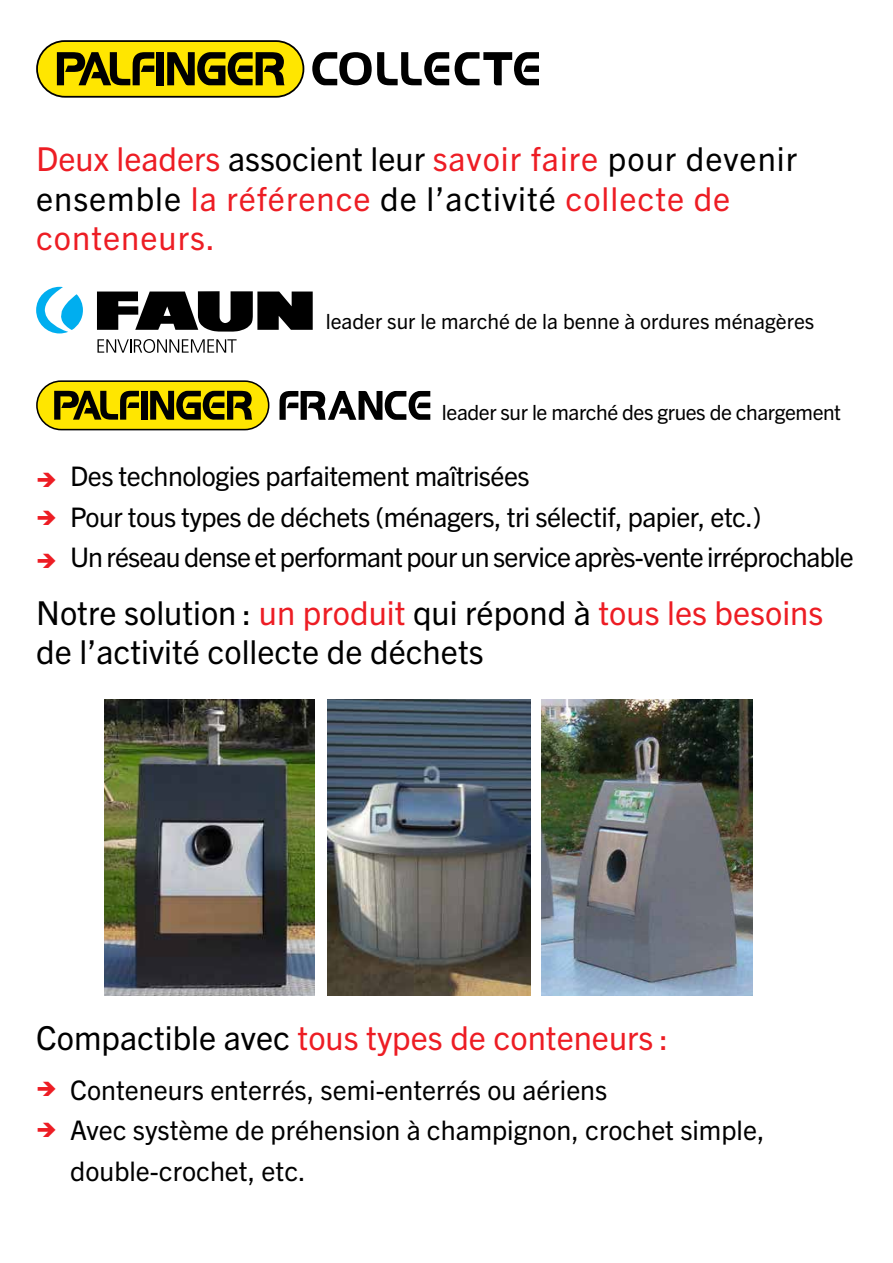
<style>
.page{position:relative;width:893px;height:1263px;background:#fff}
.page>*{position:absolute;margin:0;border:0;box-sizing:border-box;transform-origin:0 0}
.t1{font:33px/39.6px "Trade Gothic Next LT Pro";letter-spacing:.03em;color:#ed1d24}
.t2{font:33px/39.6px "Trade Gothic Next LT Pro";color:#000}
.t3{font:33px "Trade Gothic Next LT Pro";color:#ed1d24}
.t4{font:27px/40.5px "Trade Gothic Next LT Pro";letter-spacing:-.02em;color:#000}
.t5{font:27px/40.5px "Trade Gothic Next LT Pro";color:#000}
.t6{font:21px "Trade Gothic Next LT Pro";color:#000}
.t7{font:21px "Trade Gothic Next LT Pro";letter-spacing:-.02em;color:#000}
.s1{color:#000}
.s2{color:#ed1d24}
</style>
<div class="page">
<svg style="left:36px;top:287px;width:47px;height:46px"></svg>
<svg style="left:97px;top:291px;width:216px;height:41px"></svg>
<svg style="left:97px;top:339px;width:140px;height:14px"></svg>
<svg style="left:36px;top:380px;width:233px;height:50px;background:#a7980d"></svg>
<svg style="left:279px;top:391px;width:151px;height:29px"></svg>
<svg style="left:36px;top:40px;width:268px;height:58px;background:#a6970d"></svg>
<svg style="left:312px;top:52px;width:137px;height:33px"></svg>
<svg style="left:455px;top:52px;width:84px;height:33px"></svg>
<img style="left:104px;top:699px;width:211px;height:296px">
<img style="left:327px;top:699px;width:203px;height:296px">
<img style="left:542px;top:699px;width:210px;height:296px">
<p class="t1" style="left:36px;top:137px;width:762px">Deux leaders <span class="s1">associent leur</span> savoir faire <span class="s1">pour devenir ensemble</span> la référence <span class="s1">de l’activité</span> collecte de conteneurs.</p>
<p class="t6" style="left:326px;top:306px;width:490px">leader sur le marché de la benne à ordures ménagères</p>
<p class="t7" style="left:442px;top:398px;width:401px">leader sur le marché des grues de chargement</p>
<p class="t4" style="left:70px;top:454px;width:785px">Des technologies parfaitement maîtrisées<br>Pour tous types de déchets (ménagers, tri sélectif, papier, etc.)<br>Un réseau dense et performant pour un service après-vente irréprochable</p>
<p class="t2" style="left:36px;top:590px;width:789px">Notre solution : <span class="s2">un produit</span> qui répond à <span class="s2">tous les besoins </span>de l’activité collecte de déchets</p>
<p class="t3" style="left:36px;top:1015px;width:634px"><span class="s1">Compactible avec</span> tous types de conteneurs :</p>
<p class="t5" style="left:70px;top:1068px;width:696px">Conteneurs enterrés, semi-enterrés ou aériens<br>Avec système de préhension à champignon, crochet simple, double-crochet, etc.</p>
</div>
